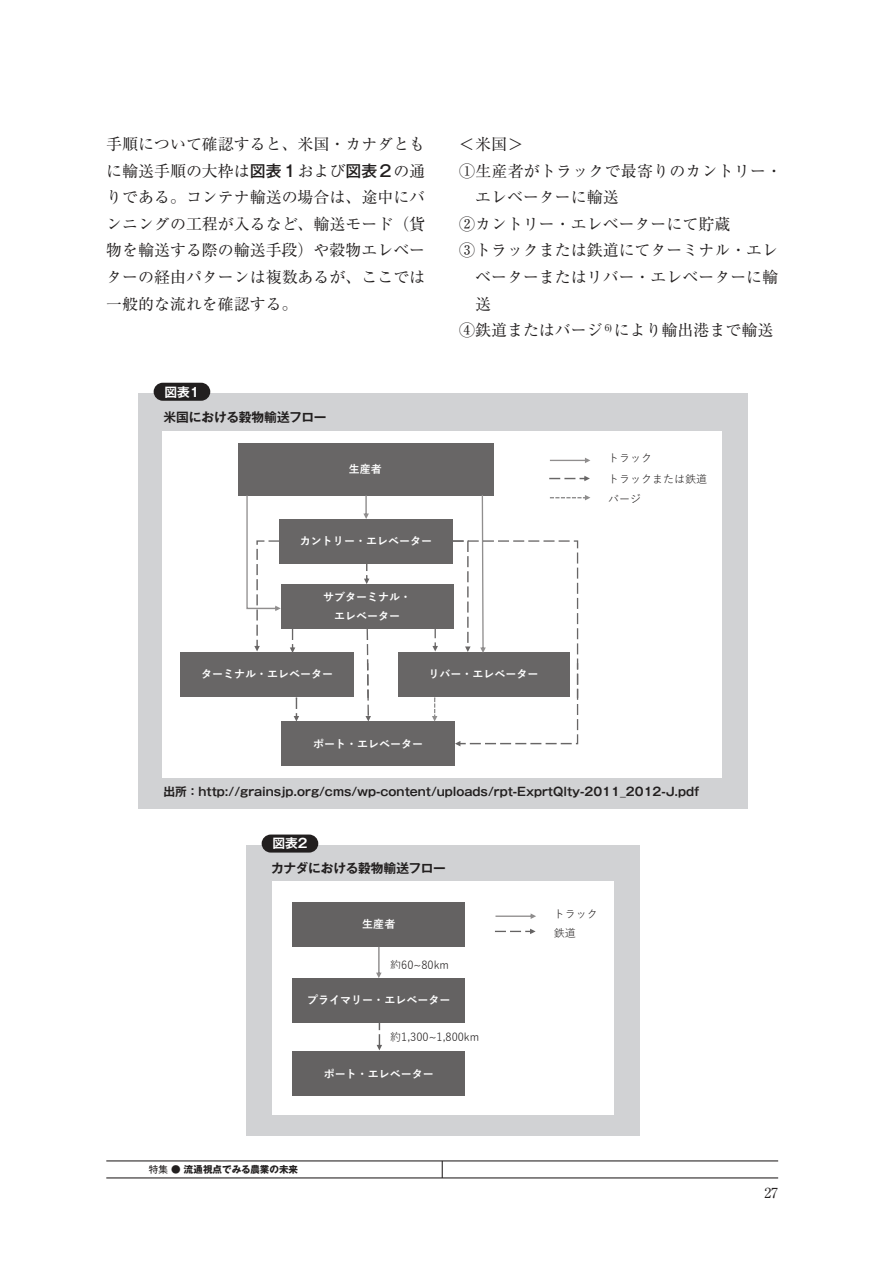
<style>
.page{position:relative;width:893px;height:1263px;background:#fff}
.page>*{position:absolute;margin:0;border:0;box-sizing:border-box;transform-origin:0 0}
.t1{font:15.9px/26.5px "Ryumin Pr 6";color:#221f1f;text-align:justify}
.t2{font:13.8px "Ryumin Pro";color:#221f1f}
.t3{font:700 12.75px "Gothic MB101 Pro De";letter-spacing:-.015em;color:#221f1f}
.t4{font:700 12.75px "Gothic MB101 Pro De";color:#fff}
.t5{font:700 11.7px "Gothic MB101 Pro De";color:#221f1f}
.t6{font:700 10.95px/18.5px "Yu Gothic";color:#fff;text-align:center}
.t7{font:10.95px/21.3px "Yu Gothic";color:#221f1f}
.t8{font:700 9.6px "Gothic MB101 Pr 6";color:#221f1f}
.s1{font-family:"Gothic MB101 Pr 6";font-weight:500}
.s2{font-weight:400}
</style>
<div class="page">
<hr style="left:106px;top:1160px;width:672px;height:1px;background:#221f1f">
<hr style="left:106px;top:1177px;width:672px;height:1px;background:#221f1f">
<svg style="left:442px;top:1161px;width:1px;height:17px"></svg>
<div style="left:139px;top:393px;width:609px;height:416px;background:#d1d2d4"></div>
<div style="left:154px;top:383px;width:56px;height:18px;background:#221f1f;border-radius:9px"></div>
<div style="left:162px;top:432px;width:560px;height:346px;background:#fff"></div>
<div style="left:238px;top:443px;width:255px;height:52px;background:#686666"></div>
<div style="left:280px;top:519px;width:173px;height:45px;background:#686666"></div>
<div style="left:281px;top:585px;width:173px;height:44px;background:#686666"></div>
<div style="left:181px;top:652px;width:173px;height:45px;background:#686666"></div>
<div style="left:398px;top:652px;width:171px;height:45px;background:#686666"></div>
<svg style="left:363px;top:495px;width:6px;height:24px"></svg>
<svg style="left:364px;top:564px;width:5px;height:20px"></svg>
<svg style="left:290px;top:629px;width:5px;height:23px"></svg>
<svg style="left:432px;top:629px;width:6px;height:22px"></svg>
<svg style="left:246px;top:495px;width:35px;height:156px"></svg>
<svg style="left:549px;top:476px;width:41px;height:5px"></svg>
<svg style="left:550px;top:458px;width:40px;height:5px"></svg>
<div style="left:282px;top:721px;width:173px;height:45px;background:#686666"></div>
<svg style="left:294px;top:698px;width:5px;height:23px"></svg>
<svg style="left:432px;top:698px;width:5px;height:23px"></svg>
<svg style="left:453px;top:495px;width:137px;height:251px"></svg>
<svg style="left:365px;top:629px;width:6px;height:92px"></svg>
<div style="left:247px;top:845px;width:393px;height:290px;background:#d1d2d4"></div>
<div style="left:262px;top:834px;width:56px;height:18px;background:#221f1f;border-radius:9px"></div>
<div style="left:272px;top:881px;width:341px;height:234px;background:#fff"></div>
<svg style="left:495px;top:929px;width:41px;height:5px"></svg>
<svg style="left:495px;top:913px;width:41px;height:6px"></svg>
<div style="left:292px;top:902px;width:173px;height:45px;background:#646262"></div>
<div style="left:292px;top:978px;width:173px;height:45px;background:#646262"></div>
<div style="left:292px;top:1051px;width:173px;height:45px;background:#646262"></div>
<svg style="left:376px;top:947px;width:6px;height:31px"></svg>
<svg style="left:377px;top:1023px;width:5px;height:27px"></svg>
<p class="t1" style="left:106px;top:130px;width:320px">手順について確認すると、米国・カナダともに輸送手順の大枠は<span class="s1">図表１</span>および<span class="s1">図表２</span>の通りである。コンテナ輸送の場合は、途中にバンニングの工程が入るなど、輸送モード（貨物を輸送する際の輸送手段）や穀物エレベーターの経由パターンは複数あるが、ここでは一般的な流れを確認する。</p>
<p class="t1" style="left:459px;top:130px;width:65px">＜米国＞</p>
<p class="t1" style="left:459px;top:157px;width:324px">①生産者がトラックで最寄りのカントリー・</p>
<p class="t1" style="left:475px;top:183px;width:145px">エレベーターに輸送</p>
<p class="t1" style="left:459px;top:210px;width:273px">②カントリー・エレベーターにて貯蔵</p>
<p class="t1" style="left:459px;top:236px;width:320px">③トラックまたは鉄道にてターミナル・エレ</p>
<p class="t1" style="left:475px;top:263px;width:304px">ベーターまたはリバー・エレベーターに輸</p>
<p class="t1" style="left:475px;top:290px;width:17px">送</p>
<p class="t1" style="left:459px;top:316px;width:316px">④鉄道またはバージ <sup>6)</sup> により輸出港まで輸送</p>
<p class="t4" style="left:164px;top:381px;width:37px">図表1</p>
<p class="t3" style="left:163px;top:406px;width:165px">米国における穀物輸送フロー</p>
<p class="t6" style="left:349px;top:460px;width:35px">⽣産者</p>
<p class="t6" style="left:300px;top:532px;width:134px">カントリー・エレベーター</p>
<p class="t6" style="left:323px;top:588px;width:90px">サブターミナル・エレベーター</p>
<p class="t6" style="left:201px;top:665px;width:134px">ターミナル・エレベーター</p>
<p class="t6" style="left:428px;top:665px;width:112px">リバー・エレベーター</p>
<p class="t6" style="left:313px;top:735px;width:112px">ポート・エレベーター</p>
<p class="t7" style="left:608px;top:446px;width:101px">トラック<br>トラックまたは鉄道</p>
<p class="t7" style="left:608px;top:487px;width:35px">バージ</p>
<p class="t5" style="left:163px;top:782px;width:538px">出所：http://grainsjp.org/cms/wp-content/uploads/rpt-ExprtQlty-2011_2012-J.pdf</p>
<p class="t4" style="left:272px;top:833px;width:37px">図表2</p>
<p class="t3" style="left:271px;top:858px;width:176px">カナダにおける穀物輸送フロー</p>
<p class="t6" style="left:362px;top:915px;width:35px">⽣産者</p>
<p class="t7" style="left:390px;top:952px;width:60px">約60~80km</p>
<p class="t6" style="left:307px;top:991px;width:145px">プライマリー・エレベーター</p>
<p class="t7" style="left:390px;top:1025px;width:91px">約1,300~1,800km</p>
<p class="t6" style="left:324px;top:1064px;width:112px">ポート・エレベーター</p>
<p class="t8" style="left:149px;top:1162px;width:151px"><span class="s2">特集 ●</span> 流通視点でみる農業の未来</p>
<p class="t7" style="left:554px;top:903px;width:46px;line-height:19.2px">トラック鉄道</p>
<p class="t2" style="left:764px;top:1181px;width:15px">27</p>
</div>
